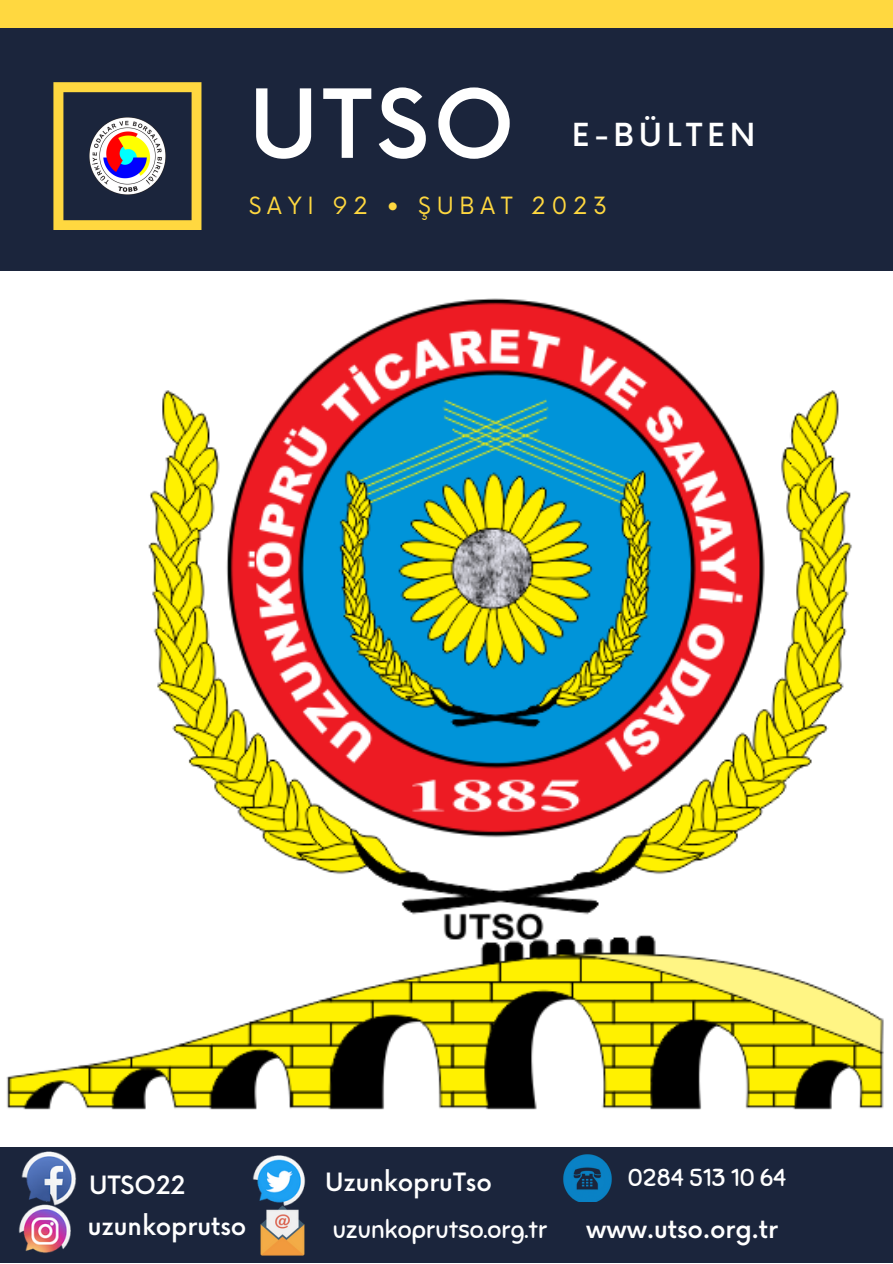
<style>
.page{position:relative;width:893px;height:1264px;background:#fff}
.page>*{position:absolute;margin:0;border:0;box-sizing:border-box;transform-origin:0 0}
.t1{font:500 92.55px "Now";color:#fff}
.t2{font:500 30.9px "Now";letter-spacing:.15em;color:#fff}
.t3{font:500 24.6px "Now";color:#fff}
.t4{font:24.6px "Sniglet";color:#fff}
.t5{font:23.1px "Now";letter-spacing:.25em;color:#ffd840}
</style>
<div class="page">
<div style="left:0;top:27px;width:892px;height:244px;background:#1b253c"></div>
<svg style="left:53px;top:82px;width:148px;height:148px"></svg>
<div style="left:0;top:0;width:892px;height:27px;background:#ffd840"></div>
<img style="left:89px;top:118px;width:77px;height:76px">
<div style="left:0;top:1147px;width:892px;height:115px;background:#1b253c"></div>
<img style="left:21px;top:1151px;width:56px;height:47px">
<img style="left:18px;top:1198px;width:53px;height:55px">
<img style="left:252px;top:1155px;width:54px;height:49px">
<img style="left:563px;top:1154px;width:49px;height:47px">
<img style="left:260px;top:1204px;width:45px;height:52px">
<img style="left:6px;top:299px;width:878px;height:811px">
<h1 class="t1" style="left:249px;top:74px;width:267px">UTSO</h1>
<p class="t5" style="left:249px;top:192px;width:360px">SAYI 92 • ŞUBAT 2023</p>
<p class="t2" style="left:571px;top:118px;width:185px">E-BÜLTEN</p>
<p class="t4" style="left:628px;top:1162px;width:160px">0284 513 10 64</p>
<p class="t3" style="left:89px;top:1171px;width:97px">UTSO22</p>
<p class="t3" style="left:325px;top:1168px;width:168px">UzunkopruTso</p>
<p class="t3" style="left:88px;top:1212px;width:160px">uzunkoprutso</p>
<p class="t3" style="left:586px;top:1216px;width:193px">www.utso.org.tr</p>
<p class="t4" style="left:333px;top:1214px;width:216px">uzunkoprutso.org.tr</p>
</div>
